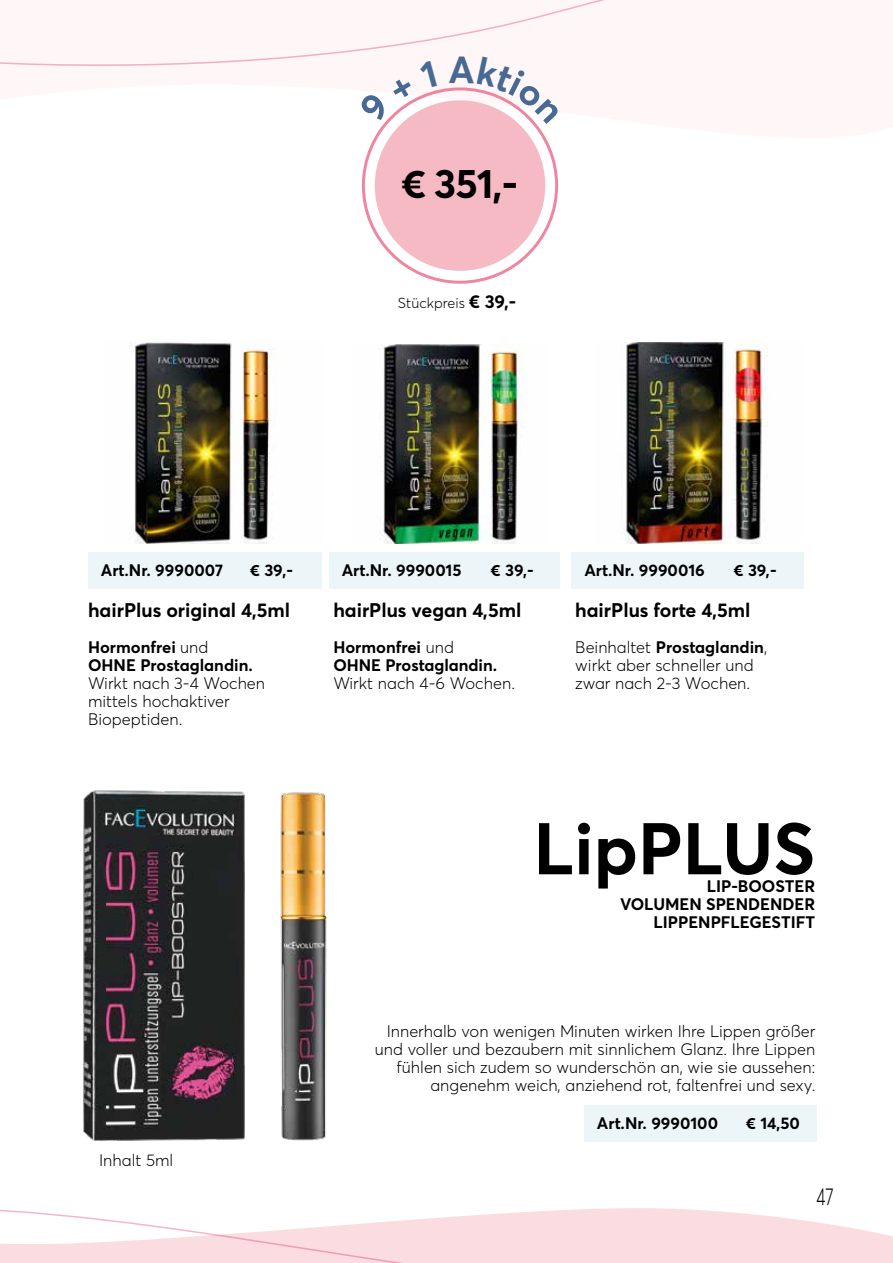
<style>
.page{position:relative;width:893px;height:1263px;background:#fff}
.page>*{position:absolute;margin:0;border:0;box-sizing:border-box;transform-origin:0 0}
.t1{font:700 72px "Averta";color:#000}
.t2{font:700 40.65px "Averta Std";color:#000}
.t3{font:300 24px "Averta Std";color:#000;scale:.69 1}
.t4{font:700 19.5px "Averta";color:#000}
.t5{font:300 16.5px/18px "Averta Std";color:#000}
.t6{font:700 16.5px "Averta Std";color:#000}
.t7{font:700 16.5px/18px "Averta";color:#000;text-align:right}
.t8{font:300 14.4px "Averta Std";color:#000}
.s1{font-family:"Averta";font-weight:700;font-size:18.3px}
.s2{font-weight:700}
.s3{font-family:"Averta";font-weight:700}
.s4{font-weight:300}
</style>
<div class="page">
<div style="left:0;top:0;width:605px;height:66px;background:#fef6f7"></div>
<svg style="left:0;top:1208px;width:893px;height:55px"></svg>
<img style="left:83px;top:790px;width:244px;height:351px">
<div style="left:584px;top:1105px;width:232px;height:36px;background:#ecf6f9"></div>
<img style="left:621px;top:342px;width:147px;height:202px">
<img style="left:130px;top:342px;width:145px;height:202px">
<img style="left:378px;top:344px;width:147px;height:200px">
<div style="left:88px;top:552px;width:234px;height:36px;background:#ecf6f9"></div>
<div style="left:329px;top:552px;width:231px;height:36px;background:#ecf6f9"></div>
<div style="left:572px;top:552px;width:232px;height:36px;background:#ecf6f9"></div>
<div style="left:375px;top:100px;width:170px;height:171px;background:#f6bac4;border-radius:50%"></div>
<svg style="left:358px;top:61px;width:79px;height:62px"></svg>
<svg style="left:449px;top:56px;width:111px;height:68px"></svg>
<h2 class="t2" style="left:402px;top:158px;width:118px">€ 351,-</h2>
<p class="t8" style="left:398px;top:294px;width:120px">Stückpreis <span class="s1">€ 39,-</span></p>
<p class="t6" style="left:101px;top:559px;width:124px">Art.Nr. 9990007</p>
<p class="t6" style="left:250px;top:559px;width:44px">€ 39,-</p>
<p class="t6" style="left:342px;top:559px;width:121px">Art.Nr. 9990015</p>
<p class="t6" style="left:491px;top:559px;width:44px">€ 39,-</p>
<p class="t6" style="left:584px;top:559px;width:122px">Art.Nr. 9990016</p>
<p class="t6" style="left:734px;top:559px;width:44px">€ 39,-</p>
<p class="t4" style="left:88px;top:596px;width:204px">hairPlus original 4,5ml</p>
<p class="t5" style="left:88px;top:638px;width:179px"><span class="s2">Hormonfrei</span> und<br><span class="s2">OHNE Prostaglandin</span><span class="s3">.<br></span>Wirkt nach 3-4 Wochen mittels hochaktiver<br>Biopeptiden.</p>
<p class="t5" style="left:99px;top:1150px;width:76px">Inhalt 5ml</p>
<p class="t4" style="left:333px;top:596px;width:190px">hairPlus vegan 4,5ml</p>
<p class="t6" style="left:333px;top:637px;width:122px">Hormonfrei <span class="s4">und</span></p>
<p class="t7" style="left:333px;top:655px;width:165px">OHNE Prostaglandin.</p>
<p class="t5" style="left:333px;top:674px;width:183px">Wirkt nach 4-6 Wochen.</p>
<p class="t4" style="left:575px;top:596px;width:177px">hairPlus forte 4,5ml</p>
<p class="t5" style="left:575px;top:638px;width:193px">Beinhaltet <span class="s2">Prostaglandin</span>, wirkt aber schneller und zwar nach 2-3 Wochen.</p>
<h1 class="t1" style="left:533px;top:798px;width:283px">LipPLUS</h1>
<p class="t7" style="left:620px;top:877px;width:197px">LIP-BOOSTER<br>VOLUMEN SPENDENDER<br>LIPPENPFLEGESTIFT</p>
<p class="t5" style="left:375px;top:1022px;width:442px;text-align:right">Innerhalb von wenigen Minuten wirken Ihre Lippen größer und voller und bezaubern mit sinnlichem Glanz. Ihre Lippen fühlen sich zudem so wunderschön an, wie sie aussehen: angenehm weich, anziehend rot, faltenfrei und sexy.</p>
<p class="t6" style="left:597px;top:1112px;width:123px">Art.Nr. 9990100</p>
<p class="t6" style="left:746px;top:1112px;width:55px">€ 14,50</p>
<h3 class="t3" style="left:816px;top:1182px;width:26px">47</h3>
</div>
